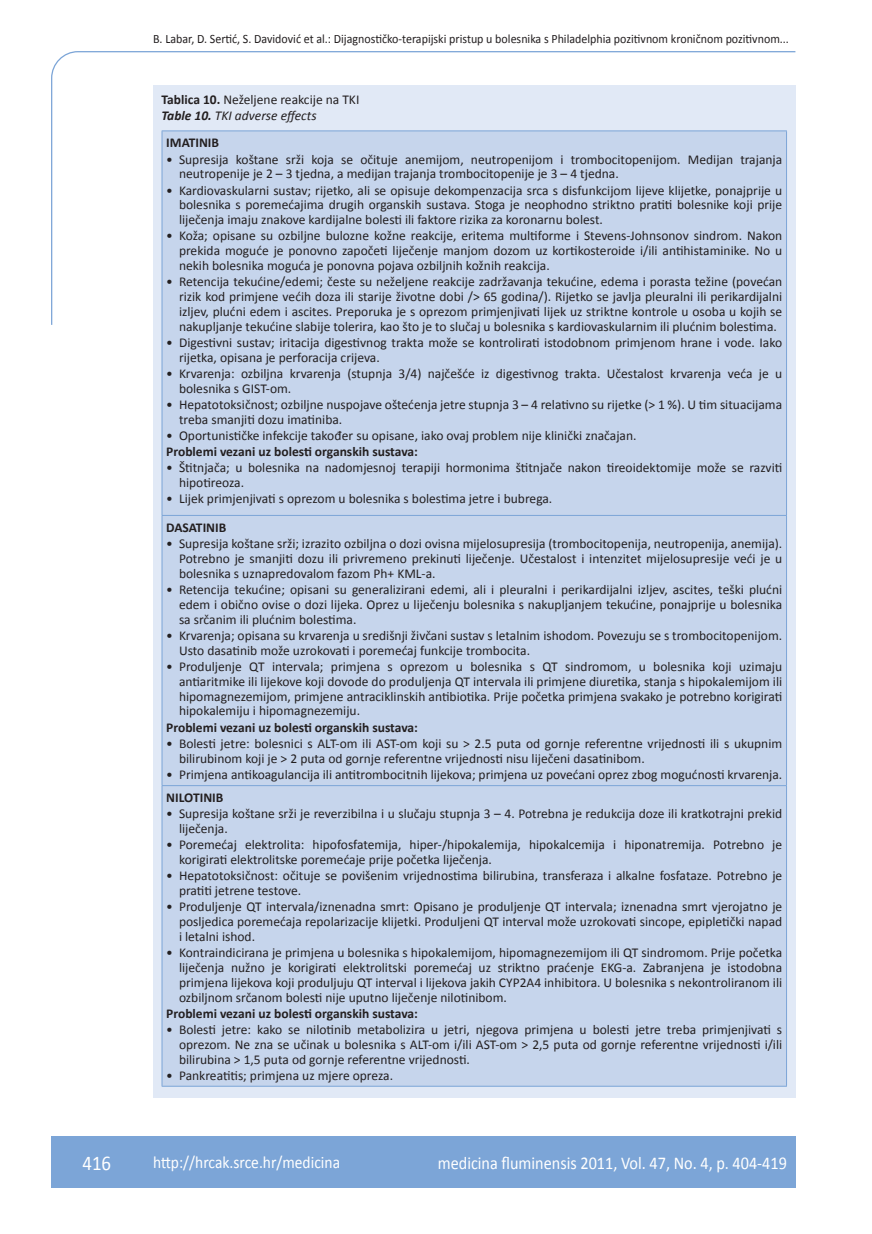
<style>
.page{position:relative;width:872px;height:1234px;background:#fff}
.page>*{position:absolute;margin:0;border:0;box-sizing:border-box;transform-origin:0 0}
.t1{font:21px "Calibri";color:#fff;scale:.9 1}
.t2{font:18px "Calibri";color:#fff;scale:.9 1}
.t3{font:17.25px "Calibri";color:#fff;scale:.9 1}
.tablica{font:13.5px/14.9px "Calibri";color:#231f20}
.tablica-2{font:700 13.5px "Calibri";color:#231f20}
.potpis_slika{font:13.5px/16.5px "Calibri";color:#231f20}
.glava{font:12.75px "Calibri";color:#231f20;scale:.94 1}
.s1{font-weight:700}
.s2{font-weight:700;font-style:italic}
.s3{font-style:italic}
</style>
<div class="page">
<svg style="left:51px;top:51px;width:745px;height:275px"></svg>
<div style="left:51px;top:1135px;width:744px;height:51px;background:#7ca5d7"></div>
<div style="left:153px;top:85px;width:642px;height:1012px;background:#e1e9f6"></div>
<div style="left:163px;top:131px;width:623px;height:954px;background:#c6d5ec"></div>
<hr style="left:162px;top:130px;width:625px;height:1px;background:#7ca5d7">
<hr style="left:162px;top:131px;width:1px;height:384px;background:#7ca5d7">
<hr style="left:786px;top:131px;width:1px;height:384px;background:#7ca5d7">
<hr style="left:162px;top:515px;width:625px;height:1px;background:#7ca5d7">
<hr style="left:162px;top:515px;width:1px;height:270px;background:#7ca5d7">
<hr style="left:786px;top:515px;width:1px;height:270px;background:#7ca5d7">
<hr style="left:162px;top:785px;width:625px;height:1px;background:#7ca5d7">
<hr style="left:162px;top:785px;width:1px;height:300px;background:#7ca5d7">
<hr style="left:786px;top:785px;width:1px;height:300px;background:#7ca5d7">
<hr style="left:162px;top:1085px;width:625px;height:1px;background:#7ca5d7">
<p class="glava" style="left:153px;top:30px;width:678px">B. Labar, D. Sertić, S. Davidović et al.: Dijagnostičko-terapijski pristup u bolesnika s Philadelphia pozitivnom kroničnom pozitivnom...</p>
<p class="potpis_slika" style="left:162px;top:90px;width:199px"><span class="s1">Tablica 10.</span> Neželjene reakcije na TKI<br><span class="s2">Table 10.</span> <span class="s3">TKI adverse effects</span></p>
<p class="tablica-2" style="left:166px;top:134px;width:54px">IMATINIB</p>
<p class="tablica" style="left:179px;top:151px;width:605px;text-indent:-13px">• Supresija koštane srži koja se očituje anemijom, neutropenijom i trombocitopenijom. Medijan trajanja neutropenije je 2 – 3 tjedna, a medijan trajanja trombocitopenije je 3 – 4 tjedna.</p>
<p class="tablica" style="left:179px;top:182px;width:605px;text-align:justify;text-indent:-13px">• Kardiovaskularni sustav; rijetko, ali se opisuje dekompenzacija srca s disfunkcijom lijeve klijetke, ponajprije u bolesnika s poremećajima drugih organskih sustava. Stoga je neophodno striktno pratiti bolesnike koji prije liječenja imaju znakove kardijalne bolesti ili faktore rizika za koronarnu bolest.</p>
<p class="tablica" style="left:179px;top:228px;width:605px;text-align:justify;text-indent:-13px">• Koža; opisane su ozbiljne bulozne kožne reakcije, eritema multiforme i Stevens-Johnsonov sindrom. Nakon prekida moguće je ponovno započeti liječenje manjom dozom uz kortikosteroide i/ili antihistaminike. No u nekih bolesnika moguća je ponovna pojava ozbiljnih kožnih reakcija.</p>
<p class="tablica" style="left:179px;top:274px;width:605px;text-align:justify;text-indent:-13px">• Retencija tekućine/edemi; česte su neželjene reakcije zadržavanja tekućine, edema i porasta težine (povećan rizik kod primjene većih doza ili starije životne dobi /&gt; 65 godina/). Rijetko se javlja pleuralni ili perikardijalni izljev, plućni edem i ascites. Preporuka je s oprezom primjenjivati lijek uz striktne kontrole u osoba u kojih se nakupljanje tekućine slabije tolerira, kao što je to slučaj u bolesnika s kardiovaskularnim ili plućnim bolestima.</p>
<p class="tablica" style="left:179px;top:334px;width:604px;text-indent:-13px">• Digestivni sustav; iritacija digestivnog trakta može se kontrolirati istodobnom primjenom hrane i vode. Iako rijetka, opisana je perforacija crijeva.</p>
<p class="tablica" style="left:179px;top:365px;width:604px;text-indent:-13px">• Krvarenja: ozbiljna krvarenja (stupnja 3/4) najčešće iz digestivnog trakta. Učestalost krvarenja veća je u bolesnika s GIST-om.</p>
<p class="tablica" style="left:179px;top:396px;width:604px;text-indent:-13px">• Hepatotoksičnost; ozbiljne nuspojave oštećenja jetre stupnja 3 – 4 relativno su rijetke (&gt; 1 %). U tim situacijama treba smanjiti dozu imatiniba.</p>
<p class="tablica" style="left:166px;top:427px;width:472px">• Oportunističke infekcije također su opisane, iako ovaj problem nije klinički značajan.</p>
<p class="tablica-2" style="left:166px;top:443px;width:253px">Problemi vezani uz bolesti organskih sustava:</p>
<p class="tablica" style="left:179px;top:459px;width:605px;text-indent:-13px">• Štitnjača; u bolesnika na nadomjesnoj terapiji hormonima štitnjače nakon tireoidektomije može se razviti hipotireoza.</p>
<p class="tablica" style="left:166px;top:490px;width:387px">• Lijek primjenjivati s oprezom u bolesnika s bolestima jetre i bubrega.</p>
<p class="tablica-2" style="left:166px;top:519px;width:62px">DASATINIB</p>
<p class="tablica" style="left:179px;top:535px;width:605px;text-align:justify;text-indent:-13px">• Supresija koštane srži; izrazito ozbiljna o dozi ovisna mijelosupresija (trombocitopenija, neutropenija, anemija).<br>Potrebno je smanjiti dozu ili privremeno prekinuti liječenje. Učestalost i intenzitet mijelosupresije veći je u bolesnika s uznapredovalom fazom Ph+ KML-a.</p>
<p class="tablica" style="left:179px;top:581px;width:605px;text-align:justify;text-indent:-13px">• Retencija tekućine; opisani su generalizirani edemi, ali i pleuralni i perikardijalni izljev, ascites, teški plućni edem i obično ovise o dozi lijeka. Oprez u liječenju bolesnika s nakupljanjem tekućine, ponajprije u bolesnika sa srčanim ili plućnim bolestima.</p>
<p class="tablica" style="left:179px;top:627px;width:604px;text-indent:-13px">• Krvarenja; opisana su krvarenja u središnji živčani sustav s letalnim ishodom. Povezuju se s trombocitopenijom.<br>Usto dasatinib može uzrokovati i poremećaj funkcije trombocita.</p>
<p class="tablica" style="left:179px;top:658px;width:605px;text-align:justify;text-indent:-13px">• Produljenje QT intervala; primjena s oprezom u bolesnika s QT sindromom, u bolesnika koji uzimaju antiaritmike ili lijekove koji dovode do produljenja QT intervala ili primjene diuretika, stanja s hipokalemijom ili hipomagnezemijom, primjene antraciklinskih antibiotika. Prije početka primjena svakako je potrebno korigirati hipokalemiju i hipomagnezemiju.</p>
<p class="tablica-2" style="left:166px;top:718px;width:253px">Problemi vezani uz bolesti organskih sustava:</p>
<p class="tablica" style="left:179px;top:735px;width:605px;text-indent:-13px">• Bolesti jetre: bolesnici s ALT-om ili AST-om koji su &gt; 2.5 puta od gornje referentne vrijednosti ili s ukupnim bilirubinom koji je &gt; 2 puta od gornje referentne vrijednosti nisu liječeni dasatinibom.</p>
<p class="tablica" style="left:166px;top:766px;width:617px">• Primjena antikoagulancija ili antitrombocitnih lijekova; primjena uz povećani oprez zbog mogućnosti krvarenja.</p>
<p class="tablica-2" style="left:166px;top:789px;width:59px">NILOTINIB</p>
<p class="tablica" style="left:179px;top:805px;width:605px;text-indent:-13px">• Supresija koštane srži je reverzibilna i u slučaju stupnja 3 – 4. Potrebna je redukcija doze ili kratkotrajni prekid liječenja.</p>
<p class="tablica" style="left:179px;top:836px;width:605px;text-indent:-13px">• Poremećaj elektrolita: hipofosfatemija, hiper-/hipokalemija, hipokalcemija i hiponatremija. Potrebno je korigirati elektrolitske poremećaje prije početka liječenja.</p>
<p class="tablica" style="left:179px;top:867px;width:605px;text-indent:-13px">• Hepatotoksičnost: očituje se povišenim vrijednostima bilirubina, transferaza i alkalne fosfataze. Potrebno je pratiti jetrene testove.</p>
<p class="tablica" style="left:179px;top:898px;width:605px;text-align:justify;text-indent:-13px">• Produljenje QT intervala/iznenadna smrt: Opisano je produljenje QT intervala; iznenadna smrt vjerojatno je posljedica poremećaja repolarizacije klijetki. Produljeni QT interval može uzrokovati sincope, epipletički napad i letalni ishod.</p>
<p class="tablica" style="left:179px;top:944px;width:604px;text-align:justify;text-indent:-13px">• Kontraindicirana je primjena u bolesnika s hipokalemijom, hipomagnezemijom ili QT sindromom. Prije početka liječenja nužno je korigirati elektrolitski poremećaj uz striktno praćenje EKG-a. Zabranjena je istodobna primjena lijekova koji produljuju QT interval i lijekova jakih CYP2A4 inhibitora. U bolesnika s nekontroliranom ili ozbiljnom srčanom bolesti nije uputno liječenje nilotinibom.</p>
<p class="tablica-2" style="left:166px;top:1004px;width:253px">Problemi vezani uz bolesti organskih sustava:</p>
<p class="tablica" style="left:179px;top:1021px;width:605px;text-align:justify;text-indent:-13px">• Bolesti jetre: kako se nilotinib metabolizira u jetri, njegova primjena u bolesti jetre treba primjenjivati s oprezom. Ne zna se učinak u bolesnika s ALT-om i/ili AST-om &gt; 2,5 puta od gornje referentne vrijednosti i/ili bilirubina &gt; 1,5 puta od gornje referentne vrijednosti.</p>
<p class="tablica" style="left:166px;top:1067px;width:228px">• Pankreatitis; primjena uz mjere opreza.</p>
<p class="t1" style="left:82px;top:1149px;width:33px">416</p>
<p class="t3" style="left:153px;top:1150px;width:209px">http://hrcak.srce.hr/medicina</p>
<p class="t2" style="left:438px;top:1151px;width:389px">medicina fluminensis 2011, Vol. 47, No. 4, p. 404-419</p>
</div>
